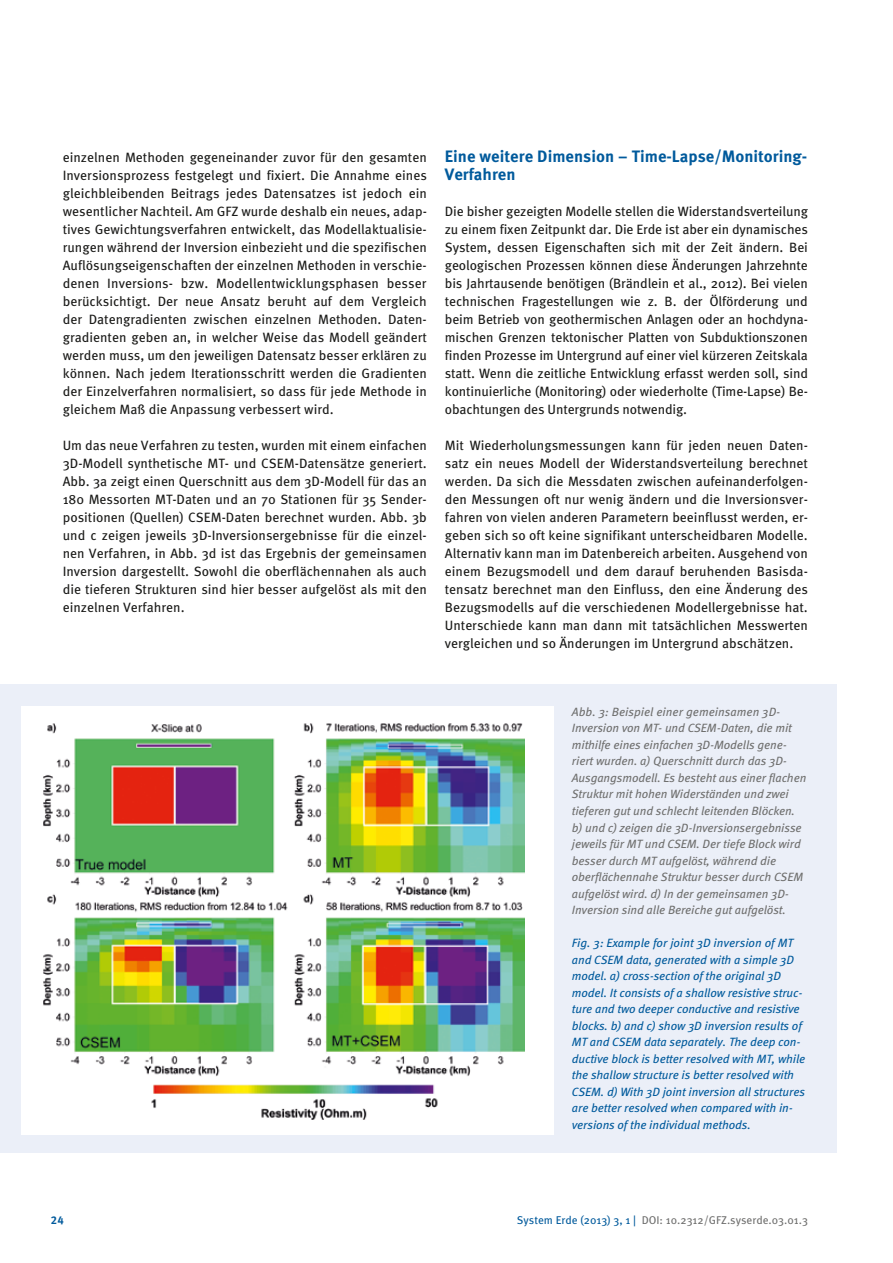
<style>
.page{position:relative;width:893px;height:1263px;background:#fff}
.page>*{position:absolute;margin:0;border:0;box-sizing:border-box;transform-origin:0 0}
.t1{font:700 16.5px/18px "Meta Pro";color:#005a9c}
.t2{font:13.5px/18px "Meta Pro";color:#1a1a18;text-align:justify}
.t3{font:italic 12px/16.5px "Meta Pro";letter-spacing:-.01em;color:#6f6f6e}
.t4{font:italic 12px/16.5px "Meta Pro";letter-spacing:-.01em;color:#005a9c}
.t5{font:11.25px "Meta Pro";color:#6f6f6e}
.t6{font:700 11.25px "Meta Pro";color:#005a9c}
.s1{color:#005a9c}
</style>
<div class="page">
<div style="left:0;top:684px;width:836px;height:468px;background:#ebeff8"></div>
<div style="left:22px;top:706px;width:532px;height:428px;background:#fff"></div>
<img style="left:43px;top:723px;width:482px;height:397px">
<p class="t2" style="left:63px;top:148px;width:366px">einzelnen Methoden gegeneinander zuvor für den gesamten Inversionsprozess festgelegt und fixiert. Die Annahme eines gleichbleibenden Beitrags jedes Datensatzes ist jedoch ein wesentlicher Nachteil. Am GFZ wurde deshalb ein neues, adap&shy;tives Gewichtungsverfahren entwickelt, das Modellaktualisie&shy;rungen während der Inversion einbezieht und die spezifischen Auflösungseigenschaften der einzelnen Methoden in verschie&shy;denen Inversions- bzw. Modellentwicklungsphasen besser berücksichtigt. Der neue Ansatz beruht auf dem Vergleich der Datengradienten zwischen einzelnen Methoden. Daten&shy;gradienten geben an, in welcher Weise das Modell geändert werden muss, um den jeweiligen Datensatz besser erklären zu können. Nach jedem Iterationsschritt werden die Gradienten der Einzelverfahren normalisiert, so dass für jede Methode in gleichem Maß die Anpassung verbessert wird.</p>
<p class="t2" style="left:63px;top:436px;width:366px">Um das neue Verfahren zu testen, wurden mit einem einfachen 3D-Modell synthetische MT- und CSEM-Datensätze generiert.<br>Abb. 3a zeigt einen Querschnitt aus dem 3D-Modell für das an 180 Messorten MT-Daten und an 70 Stationen für 35 Sender&shy;positionen (Quellen) CSEM-Daten berechnet wurden. Abb. 3b und c zeigen jeweils 3D-Inversionsergebnisse für die einzel&shy;nen Verfahren, in Abb. 3d ist das Ergebnis der gemeinsamen Inversion dargestellt. Sowohl die oberflächennahen als auch die tieferen Strukturen sind hier besser aufgelöst als mit den einzelnen Verfahren.</p>
<p class="t1" style="left:445px;top:147px;width:364px">Eine weitere Dimension – Time-Lapse/Monitoring-<br>Verfahren</p>
<p class="t2" style="left:445px;top:202px;width:365px">Die bisher gezeigten Modelle stellen die Widerstandsverteilung zu einem fixen Zeitpunkt dar. Die Erde ist aber ein dynamisches System, dessen Eigenschaften sich mit der Zeit ändern. Bei geologischen Prozessen können diese Änderungen Jahrzehnte bis Jahrtausende benötigen (Brändlein et al., 2012). Bei vielen technischen Fragestellungen wie z. B. der Ölförderung und beim Betrieb von geothermischen Anlagen oder an hochdyna&shy;mischen Grenzen tektonischer Platten von Subduktionszonen finden Prozesse im Untergrund auf einer viel kürzeren Zeitskala statt. Wenn die zeitliche Entwicklung erfasst werden soll, sind kontinuierliche (Monitoring) oder wiederholte (Time-Lapse) Be&shy;obachtungen des Untergrunds notwendig.</p>
<p class="t2" style="left:445px;top:436px;width:365px">Mit Wiederholungsmessungen kann für jeden neuen Daten&shy;satz ein neues Modell der Widerstandsverteilung berechnet werden. Da sich die Messdaten zwischen aufeinanderfolgen&shy;den Messungen oft nur wenig ändern und die Inversionsver&shy;fahren von vielen anderen Parametern beeinflusst werden, er&shy;geben sich so oft keine signifikant unterscheidbaren Modelle.<br>Alternativ kann man im Datenbereich arbeiten. Ausgehend von einem Bezugsmodell und dem darauf beruhenden Basisda&shy;tensatz berechnet man den Einfluss, den eine Änderung des Bezugsmodells auf die verschiedenen Modellergebnisse hat.<br>Unterschiede kann man dann mit tatsächlichen Messwerten vergleichen und so Änderungen im Untergrund abschätzen.</p>
<p class="t3" style="left:572px;top:704px;width:236px">Abb. 3: Beispiel einer gemeinsamen 3D-Inversion von MT- und CSEM-Daten, die mit mithilfe eines einfachen 3D-Modells gene&shy;riert wurden. a) Querschnitt durch das 3D-Ausgangsmodell. Es besteht aus einer flachen Struktur mit hohen Widerständen und zwei tieferen gut und schlecht leitenden Blöcken. b) und c) zeigen die 3D-Inversionsergebnisse jeweils für MT und CSEM. Der tiefe Block wird besser durch MT aufgelöst, während die oberflächennahe Struktur besser durch CSEM aufgelöst wird. d) In der gemeinsamen 3D-Inversion sind alle Bereiche gut aufgelöst.</p>
<p class="t4" style="left:572px;top:935px;width:235px">Fig. 3: Example for joint 3D inversion of MT and CSEM data, generated with a simple 3D model. a) cross-section of the original 3D model. It consists of a shallow resistive struc&shy;ture and two deeper conductive and resistive blocks. b) and c) show 3D inversion results of MT and CSEM data separately. The deep con&shy;ductive block is better resolved with MT, while the shallow structure is better resolved with CSEM. d) With 3D joint inversion all structures are better resolved when compared with in&shy;versions of the individual methods.</p>
<p class="t6" style="left:51px;top:1213px;width:14px">24</p>
<p class="t5" style="left:517px;top:1213px;width:293px"><span class="s1">System Erde (2013) 3, 1 |</span> DOI: 10.2312/GFZ.syserde.03.01.3</p>
</div>
